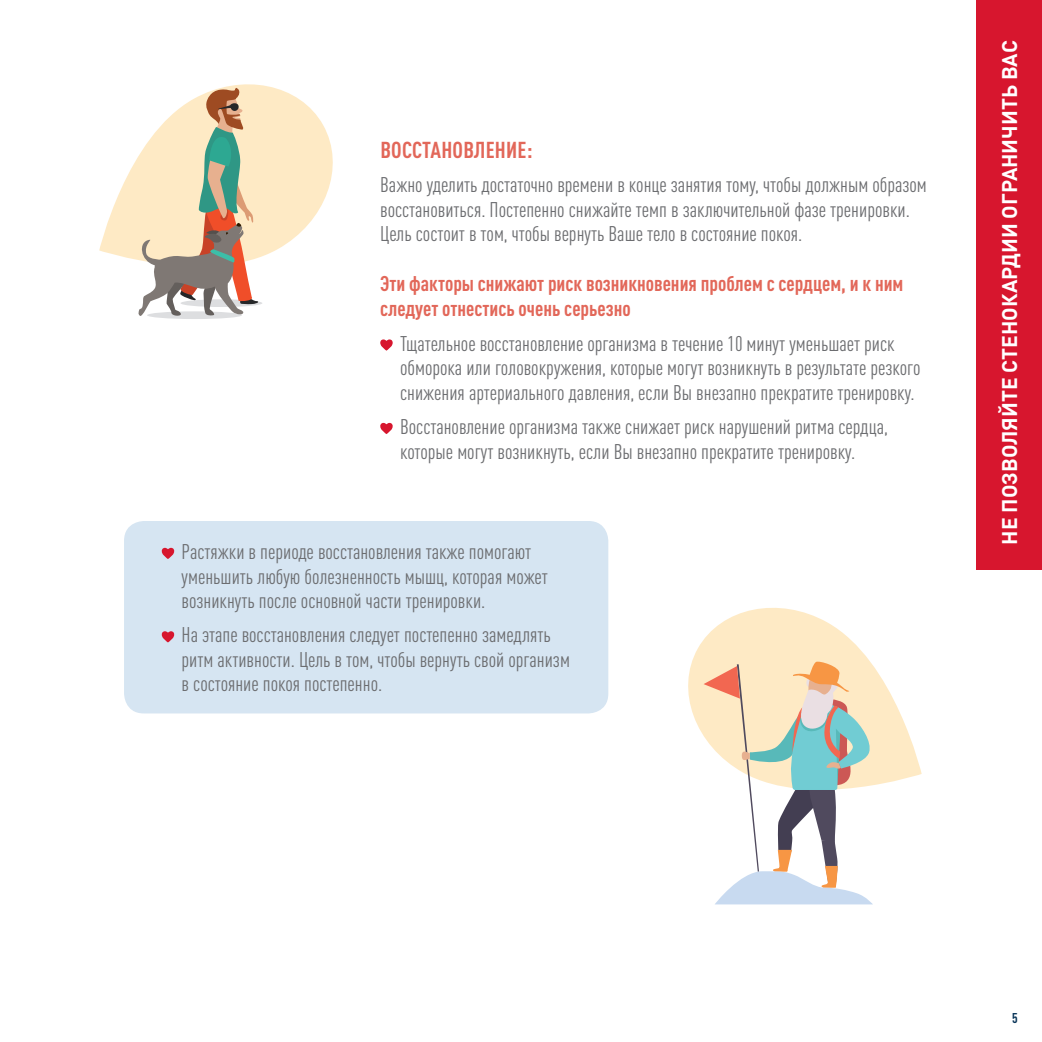
<style>
.page{position:relative;width:1042px;height:1042px;background:#fff}
.page>*{position:absolute;margin:0;border:0;box-sizing:border-box;transform-origin:0 0}
.t1{font:700 condensed 22.75px "DIN Pro";letter-spacing:.01em;color:#e26759}
.t2{font:condensed 21px/24.5px "DIN Pro";color:#6c6d70}
.t3{font:700 condensed 21px/25.2px "DIN Pro";color:#e26759}
.t4{font:700 21px "DIN Pro";color:#fff}
.t5{font:700 condensed 14px "DIN Pro";color:#083458}
</style>
<div class="page">
<div style="left:976px;top:0;width:66px;height:569px;background:#d7162e"></div>
<div style="left:124px;top:521px;width:484px;height:192px;background:#d6e5f2;border-radius:20px"></div>
<svg style="left:161px;top:548px;width:14px;height:11px"></svg>
<svg style="left:161px;top:631px;width:14px;height:11px"></svg>
<svg style="left:380px;top:339px;width:13px;height:12px"></svg>
<svg style="left:380px;top:423px;width:13px;height:11px"></svg>
<svg style="left:99px;top:84px;width:234px;height:176px;fill:#feeac5"></svg>
<div style="left:147px;top:311px;width:95px;height:8px;background:#dddee0;border-radius:50%"></div>
<div style="left:180px;top:299px;width:82px;height:8px;background:#dddee0;border-radius:50%"></div>
<svg style="left:137px;top:88px;width:122px;height:229px"></svg>
<svg style="left:688px;top:608px;width:233px;height:177px;fill:#feeac5"></svg>
<svg style="left:703px;top:660px;width:170px;height:244px"></svg>
<p class="t1" style="left:380px;top:132px;width:154px">ВОССТАНОВЛЕНИЕ:</p>
<p class="t2" style="left:380px;top:171px;width:548px">Важно уделить достаточно времени в конце занятия тому, чтобы должным образом восстановиться. Постепенно снижайте темп в заключительной фазе тренировки.<br>Цель состоит в том, чтобы вернуть Ваше тело в состояние покоя.</p>
<p class="t3" style="left:380px;top:269px;width:525px">Эти факторы снижают риск возникновения проблем с сердцем, и к ним следует отнестись очень серьезно</p>
<p class="t2" style="left:400px;top:329px;width:522px">Тщательное восстановление организма в течение 10 минут уменьшает риск обморока или головокружения, которые могут возникнуть в результате резкого снижения артериального давления, если Вы внезапно прекратите тренировку.</p>
<p class="t2" style="left:400px;top:413px;width:489px">Восстановление организма также снижает риск нарушений ритма сердца, которые могут возникнуть, если Вы внезапно прекратите тренировку.</p>
<p class="t2" style="left:182px;top:538px;width:368px">Растяжки в периоде восстановления также помогают уменьшить любую болезненность мышц, которая может возникнуть после основной части тренировки.</p>
<p class="t2" style="left:182px;top:621px;width:390px">На этапе восстановления следует постепенно замедлять ритм активности. Цель в том, чтобы вернуть свой организм в состояние покоя постепенно.</p>
<p class="t4" style="left:992px;top:544px;width:506px;rotate:-90deg">НЕ ПОЗВОЛЯЙТЕ СТЕНОКАРДИИ ОГРАНИЧИТЬ ВАС</p>
<p class="t5" style="left:1012px;top:1007px;width:7px">5</p>
</div>
